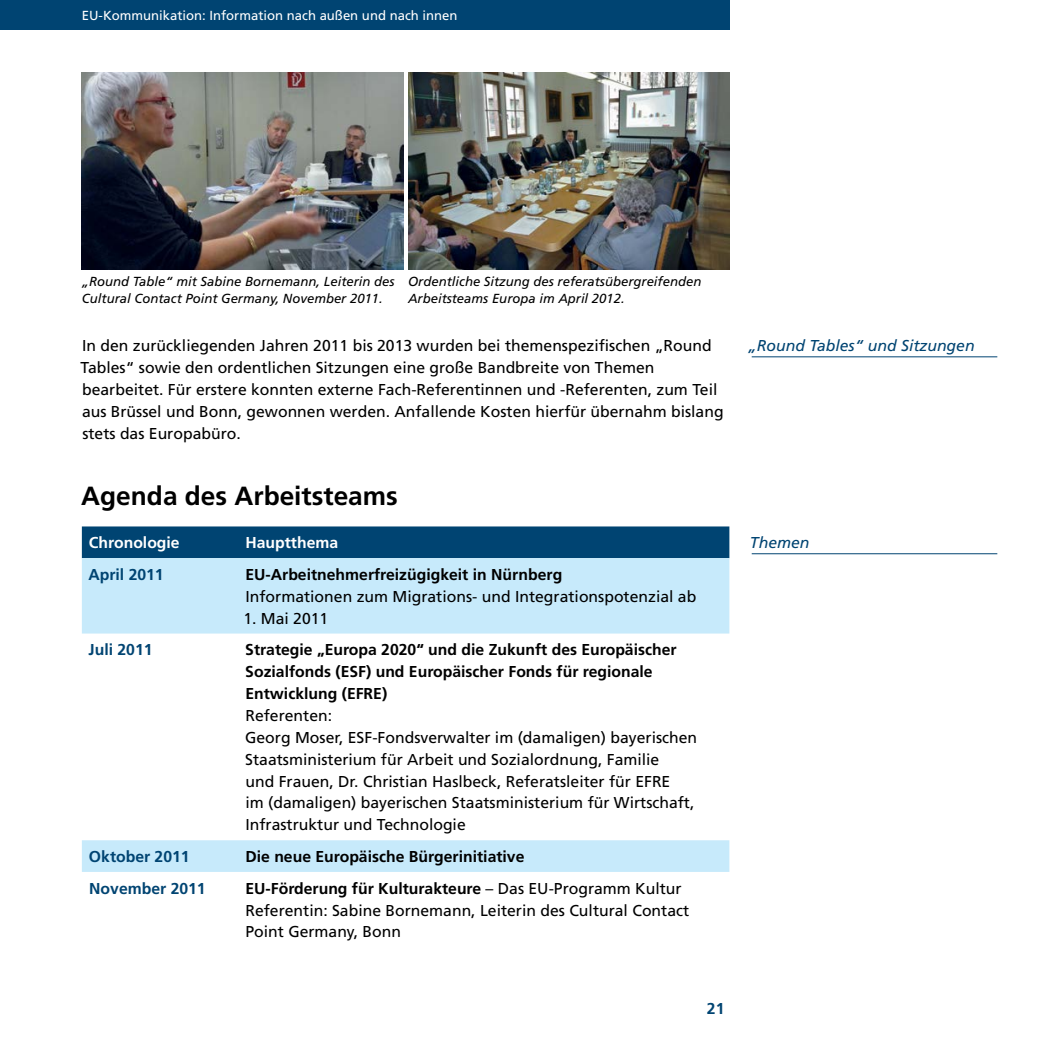
<style>
.page{position:relative;width:1042px;height:1042px;background:#fff}
.page>*{position:absolute;margin:0;border:0;box-sizing:border-box;transform-origin:0 0}
.t1{font:700 26.25px "Frutiger";color:#000}
.Fliesstext{font:15.75px/21.9px "Frutiger";color:#000}
.Fliesstext-2{font:700 15.75px "Frutiger";color:#004472}
.Fliesstext-3{font:700 15.75px "Frutiger";color:#000}
.t2{font:italic 15.75px "Frutiger";color:#004472}
.Fliesstext-4{font:700 15.75px "Frutiger";color:#fff}
.t3{font:italic 13.12px/17.5px "Frutiger";color:#000}
.t4{font:13.12px "Frutiger";color:#fff}
.s1{font-weight:700}
</style>
<div class="page">
<div style="left:0;top:0;width:729px;height:30px;background:#004472"></div>
<div style="left:82px;top:526px;width:647px;height:32px;background:#004472"></div>
<svg style="left:82px;top:558px;width:647px;height:314px"></svg>
<img style="left:82px;top:72px;width:321px;height:197px">
<img style="left:408px;top:72px;width:321px;height:197px">
<hr style="left:752px;top:356px;width:245px;height:1px;background:#004472">
<hr style="left:752px;top:553px;width:245px;height:1px;background:#004472">
<p class="t4" style="left:82px;top:8px;width:377px">EU-Kommunikation: Information nach außen und nach innen</p>
<p class="t3" style="left:82px;top:273px;width:314px">„Round Table“ mit Sabine Bornemann, Leiterin des<br>Cultural Contact Point Germany, November 2011.</p>
<p class="t3" style="left:408px;top:273px;width:295px">Ordentliche Sitzung des referatsübergreifenden<br>Arbeitsteams Europa im April 2012.</p>
<p class="Fliesstext" style="left:81px;top:335px;width:644px">In den zurückliegenden Jahren 2011 bis 2013 wurden bei themenspezifischen „Round Tables“ sowie den ordentlichen Sitzungen eine große Bandbreite von Themen bearbeitet. Für erstere konnten externe Fach-Referentinnen und -Referenten, zum Teil aus Brüssel und Bonn, gewonnen werden. Anfallende Kosten hierfür übernahm bislang stets das Europabüro.</p>
<h4 class="t1" style="left:81px;top:480px;width:318px">Agenda des Arbeitsteams</h4>
<p class="Fliesstext-4" style="left:89px;top:533px;width:92px">Chronologie</p>
<p class="Fliesstext-4" style="left:245px;top:533px;width:94px">Hauptthema</p>
<p class="Fliesstext-2" style="left:88px;top:565px;width:77px">April 2011</p>
<p class="Fliesstext" style="left:245px;top:563px;width:452px"><span class="s1">EU-Arbeitnehmerfreizügigkeit in Nürnberg<br></span>Informationen zum Migrations- und Integrationspotenzial ab</p>
<p class="Fliesstext" style="left:243px;top:607px;width:86px">1. Mai 2011</p>
<p class="Fliesstext-2" style="left:89px;top:640px;width:65px">Juli 2011</p>
<p class="Fliesstext" style="left:245px;top:639px;width:453px"><span class="s1">Strategie „Europa 2020“ und die Zukunft des Europäischer Sozialfonds (ESF) und Europäischer Fonds für regionale Entwicklung (EFRE)<br></span>Referenten:<br>Georg Moser, ESF-Fondsverwalter im (damaligen) bayerischen Staatsministerium für Arbeit und Sozialordnung, Familie<br>und Frauen, Dr. Christian Haslbeck, Referatsleiter für EFRE<br>im (damaligen) bayerischen Staatsministerium für Wirtschaft, Infrastruktur und Technologie</p>
<p class="Fliesstext-2" style="left:89px;top:847px;width:102px">Oktober 2011</p>
<p class="Fliesstext-3" style="left:245px;top:847px;width:280px">Die neue Europäische Bürgerinitiative</p>
<p class="Fliesstext-2" style="left:89px;top:879px;width:118px">November 2011</p>
<p class="Fliesstext" style="left:245px;top:877px;width:445px"><span class="s1">EU-Förderung für Kulturakteure</span> – Das EU-Programm Kultur<br>Referentin: Sabine Bornemann, Leiterin des Cultural Contact<br>Point Germany, Bonn</p>
<p class="Fliesstext-2" style="left:707px;top:999px;width:19px">21</p>
<p class="t2" style="left:748px;top:337px;width:228px">„Round Tables“ und Sitzungen</p>
<p class="t2" style="left:750px;top:534px;width:61px">Themen</p>
</div>
